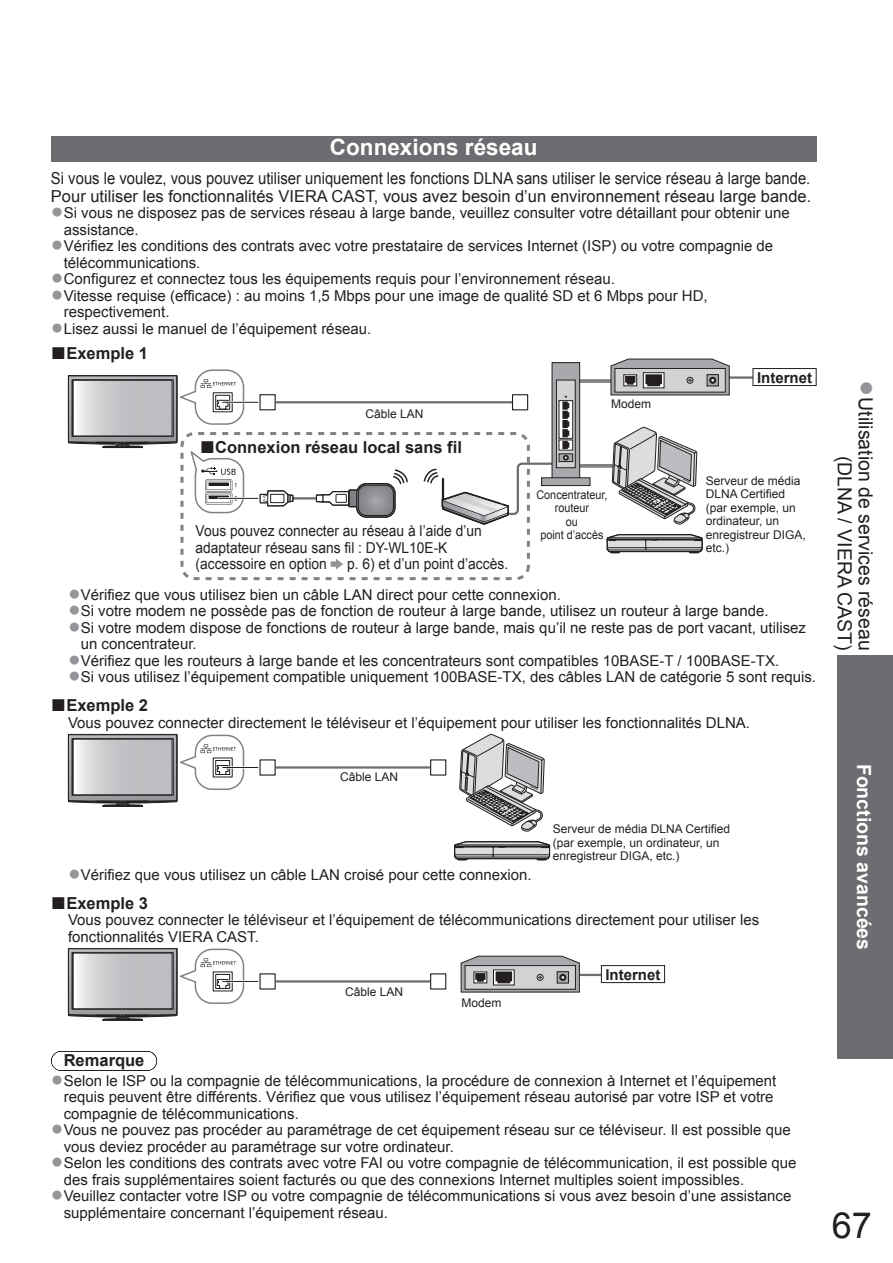
<style>
.page{position:relative;width:893px;height:1263px;background:#fff}
.page>*{position:absolute;margin:0;border:0;box-sizing:border-box;transform-origin:0 0}
.t1{font:36px "Arial";color:#231f20}
.t2{font:27px "Arial";color:#939598}
.t3{font:700 22.5px "Arial";color:#fff}
.t4{font:19.5px "Arial";color:#231f20}
.t5{font:700 19.5px "Arial";color:#fff}
.t6{font:16.5px/18px "Arial";color:#231f20;scale:.9 1}
.t7{font:700 16.5px "Arial";color:#231f20}
.t8{font:15px/16.5px "Arial";color:#231f20}
.t9{font:15px/16.5px "Arial";color:#231f20;scale:.92 1}
.t10{font:700 15px "Arial";color:#231f20}
.t11{font:12px/13.5px "Arial";color:#231f20}
.t12{font:12px/13.5px "Arial";color:#231f20;text-align:center;scale:.9 1}
.s1{font-size:21px;color:#939598}
.s2{font-size:25.5px}
</style>
<div class="page">
<div style="left:838px;top:655px;width:55px;height:404px;background:#6c6d70"></div>
<svg style="left:61px;top:1051px;width:86px;height:20px"></svg>
<div style="left:51px;top:136px;width:765px;height:26px;background:#6c6d70"></div>
<hr style="left:272px;top:401px;width:243px;height:2px;background:#6c6d70">
<div style="left:512px;top:395px;width:16px;height:15px;background:#fff"></div>
<div style="left:512px;top:394px;width:16px;height:16px;border:1px solid #231f20"></div>
<svg style="left:580px;top:379px;width:26px;height:4px"></svg>
<svg style="left:580px;top:464px;width:26px;height:4px"></svg>
<hr style="left:722px;top:376px;width:31px;height:3px;background:#6c6d70">
<div style="left:552px;top:363px;width:28px;height:118px;background:#a8a9ad"></div>
<div style="left:552px;top:362px;width:28px;height:119px;border:1px solid #231f20"></div>
<div style="left:542px;top:478px;width:48px;height:8px;background:#a8a9ad"></div>
<div style="left:541px;top:477px;width:49px;height:9px;border:1px solid #231f20"></div>
<svg style="left:558px;top:382px;width:16px;height:84px"></svg>
<div style="left:556px;top:380px;width:20px;height:88px;border:1px solid #231f20"></div>
<svg style="left:561px;top:456px;width:10px;height:4px"></svg>
<div style="left:559px;top:454px;width:14px;height:8px;border:1px solid #231f20"></div>
<svg style="left:563px;top:455px;width:5px;height:5px"></svg>
<svg style="left:561px;top:442px;width:10px;height:6px"></svg>
<div style="left:559px;top:440px;width:14px;height:10px;border:1px solid #231f20"></div>
<svg style="left:561px;top:402px;width:10px;height:35px"></svg>
<div style="left:559px;top:400px;width:14px;height:39px;border:1px solid #231f20"></div>
<svg style="left:562px;top:396px;width:7px;height:53px"></svg>
<svg style="left:423px;top:461px;width:133px;height:64px"></svg>
<svg style="left:606px;top:358px;width:124px;height:196px"></svg>
<hr style="left:291px;top:497px;width:29px;height:3px;background:#6c6d70">
<hr style="left:219px;top:498px;width:39px;height:1px;background:#231f20">
<svg style="left:259px;top:394px;width:35px;height:113px"></svg>
<svg style="left:315px;top:469px;width:93px;height:49px"></svg>
<div style="left:336px;top:494px;width:11px;height:9px;border:1px solid #231f20"></div>
<svg style="left:68px;top:369px;width:177px;height:145px"></svg>
<hr style="left:223px;top:401px;width:35px;height:2px;background:#fff">
<hr style="left:223px;top:402px;width:35px;height:1px;background:#231f20">
<div style="left:180px;top:432px;width:350px;height:148px;border:3px dashed #808285;border-radius:13px"></div>
<svg style="left:331px;top:559px;width:12px;height:10px"></svg>
<div style="left:753px;top:368px;width:63px;height:18px;border:1px solid #231f20"></div>
<hr style="left:272px;top:766px;width:166px;height:3px;background:#6c6d70">
<div style="left:260px;top:760px;width:15px;height:15px;background:#fff"></div>
<div style="left:431px;top:760px;width:15px;height:15px;background:#fff"></div>
<div style="left:430px;top:759px;width:16px;height:17px;border:1px solid #231f20"></div>
<svg style="left:453px;top:733px;width:97px;height:128px"></svg>
<svg style="left:68px;top:734px;width:177px;height:73px"></svg>
<hr style="left:223px;top:766px;width:35px;height:3px;background:#fff">
<hr style="left:223px;top:767px;width:35px;height:1px;background:#231f20">
<hr style="left:571px;top:974px;width:31px;height:2px;background:#6c6d70">
<hr style="left:272px;top:980px;width:166px;height:3px;background:#6c6d70">
<div style="left:260px;top:974px;width:15px;height:15px;background:#fff"></div>
<div style="left:431px;top:974px;width:15px;height:15px;background:#fff"></div>
<div style="left:430px;top:973px;width:16px;height:17px;border:1px solid #231f20"></div>
<svg style="left:460px;top:955px;width:120px;height:38px"></svg>
<svg style="left:68px;top:948px;width:177px;height:73px"></svg>
<hr style="left:223px;top:980px;width:35px;height:3px;background:#fff">
<hr style="left:223px;top:981px;width:35px;height:1px;background:#231f20">
<div style="left:601px;top:965px;width:64px;height:18px;border:1px solid #231f20"></div>
<h3 class="t3" style="left:330px;top:134px;width:209px">Connexions réseau</h3>
<p class="t6" style="left:51px;top:169px;width:846px">Si vous le voulez, vous pouvez utiliser uniquement les fonctions DLNA sans utiliser le service réseau à large bande.<br>Pour utiliser les fonctionnalités VIERA CAST, vous avez besoin d’un environnement réseau large bande.</p>
<p class="t8" style="left:64px;top:205px;width:728px;text-indent:-13px"><span class="s1">●</span>Si vous ne disposez pas de services réseau à large bande, veuillez consulter votre détaillant pour obtenir une assistance.</p>
<p class="t8" style="left:64px;top:238px;width:711px;text-indent:-13px"><span class="s1">●</span>Vérifiez les conditions des contrats avec votre prestataire de services Internet (ISP) ou votre compagnie de télécommunications.</p>
<p class="t8" style="left:51px;top:271px;width:565px"><span class="s1">●</span>Configurez et connectez tous les équipements requis pour l’environnement réseau.</p>
<p class="t8" style="left:64px;top:287px;width:645px;text-indent:-13px"><span class="s1">●</span>Vitesse requise (efficace) : au moins 1,5 Mbps pour une image de qualité SD et 6 Mbps pour HD, respectivement.</p>
<p class="t8" style="left:51px;top:320px;width:322px"><span class="s1">●</span>Lisez aussi le manuel de l’équipement réseau.</p>
<p class="t7" style="left:51px;top:344px;width:99px"><span class="s2">■</span>Exemple 1</p>
<p class="t11" style="left:365px;top:407px;width:60px">Câble LAN</p>
<p class="t7" style="left:200px;top:438px;width:264px"><span class="s2">■</span>Connexion réseau local sans fil</p>
<p class="t9" style="left:196px;top:523px;width:313px">Vous pouvez connecter au réseau à l’aide d’un adaptateur réseau sans fil : DY-WL10E-K (accessoire en option</p>
<p class="t9" style="left:347px;top:556px;width:177px">p. 6) et d’un point d’accès.</p>
<p class="t11" style="left:611px;top:397px;width:42px">Modem</p>
<p class="t12" style="left:536px;top:488px;width:80px">Concentrateur, routeur<br>ou<br>point d’accès</p>
<p class="t10" style="left:757px;top:369px;width:57px">Internet</p>
<p class="t11" style="left:706px;top:474px;width:102px">Serveur de média<br>DLNA Certified (par exemple, un ordinateur, un enregistreur DIGA, etc.)</p>
<p class="t8" style="left:68px;top:586px;width:494px"><span class="s1">●</span>Vérifiez que vous utilisez bien un câble LAN direct pour cette connexion.</p>
<p class="t8" style="left:68px;top:603px;width:702px"><span class="s1">●</span>Si votre modem ne possède pas de fonction de routeur à large bande, utilisez un routeur à large bande.</p>
<p class="t8" style="left:81px;top:619px;width:727px;text-indent:-13px"><span class="s1">●</span>Si votre modem dispose de fonctions de routeur à large bande, mais qu’il ne reste pas de port vacant, utilisez un concentrateur.</p>
<p class="t8" style="left:68px;top:652px;width:713px"><span class="s1">●</span>Vérifiez que les routeurs à large bande et les concentrateurs sont compatibles 10BASE-T / 100BASE-TX.</p>
<p class="t8" style="left:68px;top:669px;width:750px"><span class="s1">●</span>Si vous utilisez l’équipement compatible uniquement 100BASE-TX, des câbles LAN de catégorie 5 sont requis.</p>
<p class="t7" style="left:51px;top:696px;width:99px"><span class="s2">■</span>Exemple 2</p>
<p class="t8" style="left:68px;top:714px;width:683px">Vous pouvez connecter directement le téléviseur et l’équipement pour utiliser les fonctionnalités DLNA.</p>
<p class="t11" style="left:340px;top:770px;width:60px">Câble LAN</p>
<p class="t11" style="left:553px;top:822px;width:179px">Serveur de média DLNA Certified (par exemple, un ordinateur, un enregistreur DIGA, etc.)</p>
<p class="t8" style="left:68px;top:866px;width:465px"><span class="s1">●</span>Vérifiez que vous utilisez un câble LAN croisé pour cette connexion.</p>
<p class="t7" style="left:51px;top:894px;width:99px"><span class="s2">■</span>Exemple 3</p>
<p class="t8" style="left:68px;top:912px;width:693px">Vous pouvez connecter le téléviseur et l’équipement de télécommunications directement pour utiliser les fonctionnalités VIERA CAST.</p>
<p class="t11" style="left:345px;top:985px;width:60px">Câble LAN</p>
<p class="t11" style="left:461px;top:996px;width:42px">Modem</p>
<p class="t10" style="left:605px;top:966px;width:57px">Internet</p>
<h2 class="t2" style="left:883px;top:380px;width:18px;rotate:90deg">●</h2>
<h3 class="t4" style="left:876px;top:397px;width:255px;rotate:90deg">Utilisation de services réseau</h3>
<h3 class="t4" style="left:855px;top:456px;width:197px;rotate:90deg">(DLNA / VIERA CAST)</h3>
<h3 class="t5" style="left:875px;top:764px;width:188px;rotate:90deg">Fonctions avancées</h3>
<p class="t7" style="left:64px;top:1051px;width:82px">Remarque</p>
<p class="t8" style="left:64px;top:1072px;width:714px;text-indent:-13px"><span class="s1">●</span>Selon le ISP ou la compagnie de télécommunications, la procédure de connexion à Internet et l’équipement requis peuvent être différents. Vérifiez que vous utilisez l’équipement réseau autorisé par votre ISP et votre compagnie de télécommunications.</p>
<p class="t8" style="left:64px;top:1122px;width:728px;text-indent:-13px"><span class="s1">●</span>Vous ne pouvez pas procéder au paramétrage de cet équipement réseau sur ce téléviseur. Il est possible que vous deviez procéder au paramétrage sur votre ordinateur.</p>
<p class="t8" style="left:64px;top:1155px;width:734px;text-indent:-13px"><span class="s1">●</span>Selon les conditions des contrats avec votre FAI ou votre compagnie de télécommunication, il est possible que des frais supplémentaires soient facturés ou que des connexions Internet multiples soient impossibles.</p>
<p class="t8" style="left:64px;top:1188px;width:729px;text-indent:-13px"><span class="s1">●</span>Veuillez contacter votre ISP ou votre compagnie de télécommunications si vous avez besoin d’une assistance supplémentaire concernant l’équipement réseau.</p>
<h1 class="t1" style="left:832px;top:1206px;width:42px">67</h1>
</div>
